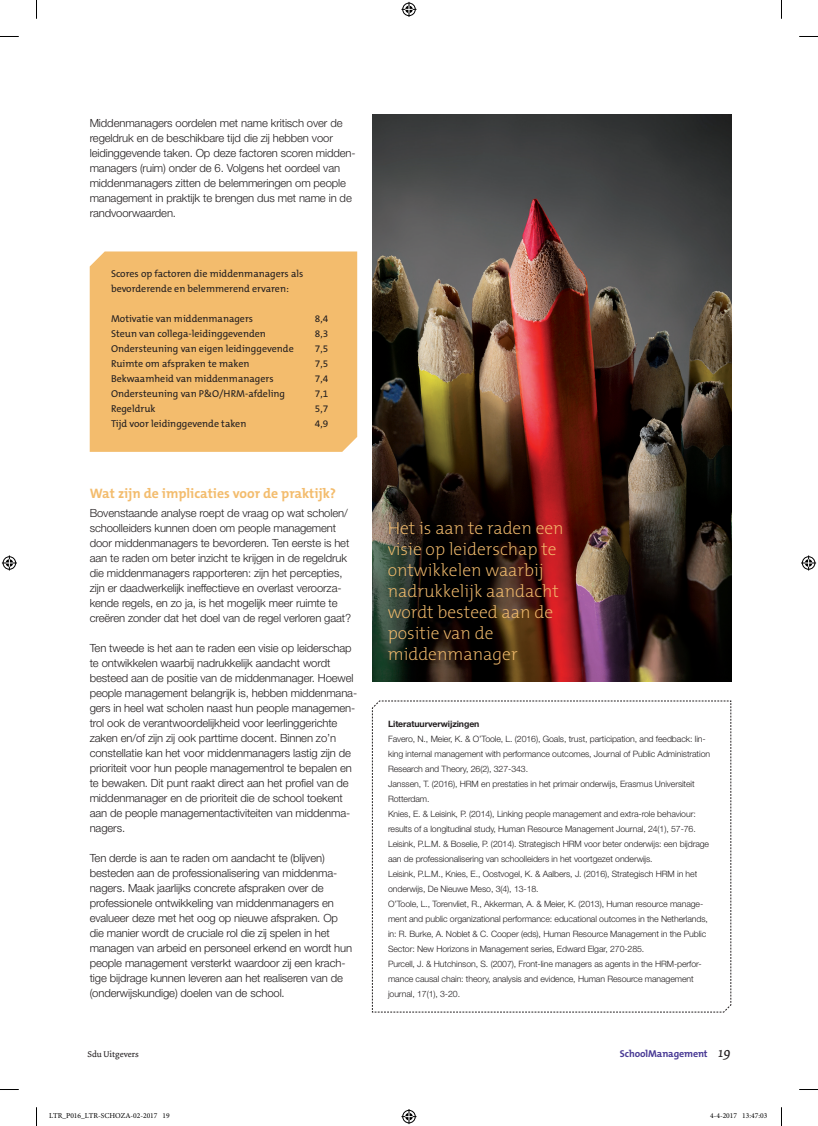
<style>
.page{position:relative;width:818px;height:1126px;background:#fff}
.page>*{position:absolute;margin:0;border:0;box-sizing:border-box;transform-origin:0 0}
.t1{font:200 17.5px/21px "The Mix B W2";color:#f3bc6d}
.t2{font:700 13.75px "The Mix B W7";color:#f3bc6d}
.t3{font:300 11.25px/15px "Helvetica Neue LT Std";letter-spacing:-.01em;color:#231f20}
.t4{font:10px/15px "The Mix B W5 Plain";color:#231f20}
.t5{font:700 10px "The Mix B W7";letter-spacing:-.01em;color:#493a95}
.t6{font:300 8.75px/15px "Helvetica Neue LT Std";letter-spacing:-.01em;color:#231f20}
.t7{font:700 8.75px "Helvetica Neue LT Std";letter-spacing:-.01em;color:#231f20}
.t8{font:8.75px "Dolly";color:#231f20}
.t9{font:7.5px "Minion Pro";color:#000}
.s1{font-family:"Dolly";font-weight:400;font-style:italic;font-size:15px;color:#231f20}
</style>
<div class="page">
<img style="left:372px;top:115px;width:358px;height:566px">
<div style="left:90px;top:251px;width:267px;height:201px;background:#f3bc6d"></div>
<svg style="left:371px;top:700px;width:360px;height:312px"></svg>
<svg style="left:0;top:36px;width:19px;height:1px"></svg>
<svg style="left:799px;top:36px;width:18px;height:1px"></svg>
<svg style="left:0;top:1089px;width:19px;height:1px"></svg>
<svg style="left:799px;top:1089px;width:18px;height:1px"></svg>
<svg style="left:36px;top:0;width:1px;height:19px"></svg>
<svg style="left:36px;top:1107px;width:1px;height:18px"></svg>
<svg style="left:401px;top:2px;width:15px;height:15px"></svg>
<svg style="left:401px;top:1109px;width:15px;height:14px"></svg>
<svg style="left:2px;top:555px;width:15px;height:15px"></svg>
<svg style="left:801px;top:555px;width:14px;height:15px"></svg>
<p class="t3" style="left:90px;top:115px;width:267px">Middenmanagers oordelen met name kritisch over de regeldruk en de beschikbare tijd die zij hebben voor leidinggevende taken. Op deze factoren scoren midden&shy;managers (ruim) onder de 6. Volgens het oordeel van middenmanagers zitten de belemmeringen om people management in praktijk te brengen dus met name in de randvoorwaarden.</p>
<p class="t4" style="left:111px;top:266px;width:194px">Scores op factoren die middenmanagers als bevorderende en belemmerend ervaren:</p>
<p class="t4" style="left:111px;top:311px;width:143px">Motivatie van middenmanagers</p>
<p class="t4" style="left:315px;top:311px;width:15px">8,4</p>
<p class="t4" style="left:111px;top:326px;width:156px">Steun van collega-leidinggevenden</p>
<p class="t4" style="left:315px;top:326px;width:15px">8,3</p>
<p class="t4" style="left:111px;top:341px;width:184px">Ondersteuning van eigen leidinggevende</p>
<p class="t4" style="left:315px;top:341px;width:15px">7,5</p>
<p class="t4" style="left:111px;top:356px;width:140px">Ruimte om afspraken te maken</p>
<p class="t4" style="left:315px;top:356px;width:15px">7,5</p>
<p class="t4" style="left:111px;top:371px;width:164px">Bekwaamheid van middenmanagers</p>
<p class="t4" style="left:315px;top:371px;width:15px">7,4</p>
<p class="t4" style="left:111px;top:386px;width:175px">Ondersteuning van P&amp;O/HRM-afdeling</p>
<p class="t4" style="left:315px;top:386px;width:15px">7,1</p>
<p class="t4" style="left:111px;top:401px;width:46px">Regeldruk</p>
<p class="t4" style="left:315px;top:401px;width:15px">5,7</p>
<p class="t4" style="left:111px;top:416px;width:137px">Tijd voor leidinggevende taken</p>
<p class="t4" style="left:315px;top:416px;width:15px">4,9</p>
<p class="t2" style="left:90px;top:484px;width:248px">Wat zijn de implicaties voor de praktijk?</p>
<p class="t3" style="left:90px;top:505px;width:263px">Bovenstaande analyse roept de vraag op wat scholen/ schoolleiders kunnen doen om people management door middenmanagers te bevorderen. Ten eerste is het aan te raden om beter inzicht te krijgen in de regeldruk die middenmanagers rapporteren: zijn het percepties, zijn er daadwerkelijk ineffectieve en overlast veroorza&shy;kende regels, en zo ja, is het mogelijk meer ruimte te creëren zonder dat het doel van de regel verloren gaat?</p>
<p class="t3" style="left:90px;top:640px;width:269px">Ten tweede is het aan te raden een visie op leiderschap te ontwikkelen waarbij nadrukkelijk aandacht wordt besteed aan de positie van de middenmanager. Hoewel people management belangrijk is, hebben middenmana&shy;gers in heel wat scholen naast hun people managemen&shy;trol ook de verantwoordelijkheid voor leerlinggerichte zaken en/of zijn zij ook parttime docent. Binnen zo’n constellatie kan het voor middenmanagers lastig zijn de prioriteit voor hun people managementrol te bepalen en te bewaken. Dit punt raakt direct aan het profiel van de middenmanager en de prioriteit die de school toekent aan de people managementactiviteiten van middenma&shy;nagers.</p>
<p class="t3" style="left:90px;top:850px;width:264px">Ten derde is aan te raden om aandacht te (blijven) besteden aan de professionalisering van middenma&shy;nagers. Maak jaarlijks concrete afspraken over de professionele ontwikkeling van middenmanagers en evalueer deze met het oog op nieuwe afspraken. Op die manier wordt de cruciale rol die zij spelen in het managen van arbeid en personeel erkend en wordt hun people management versterkt waardoor zij een krach&shy;tige bijdrage kunnen leveren aan het realiseren van de (onderwijskundige) doelen van de school.</p>
<h1 class="t1" style="left:387px;top:518px;width:177px">Het is aan te raden een visie op leiderschap te ontwikkelen waarbij nadrukkelijk aandacht wordt besteed aan de positie van de middenmanager</h1>
<p class="t7" style="left:388px;top:718px;width:93px">Literatuurverwijzingen</p>
<p class="t6" style="left:388px;top:731px;width:323px">Favero, N., Meier, K. &amp; O’Toole, L. (2016), Goals, trust, participation, and feedback: lin&shy;king internal management with performance outcomes, Journal of Public Administration Research and Theory, 26(2), 327-343.<br>Janssen, T. (2016), HRM en prestaties in het primair onderwijs, Erasmus Universiteit Rotterdam.<br>Knies, E. &amp; Leisink, P. (2014), Linking people management and extra-role behaviour: results of a longitudinal study, Human Resource Management Journal, 24(1), 57-76.<br>Leisink, P.L.M. &amp; Boselie, P. (2014). Strategisch HRM voor beter onderwijs: een bijdrage aan de professionalisering van schoolleiders in het voortgezet onderwijs.<br>Leisink, P.L.M., Knies, E., Oostvogel, K. &amp; Aalbers, J. (2016), Strategisch HRM in het onderwijs, De Nieuwe Meso, 3(4), 13-18.<br>O’Toole, L., Torenvliet, R., Akkerman, A. &amp; Meier, K. (2013), Human resource manage&shy;ment and public organizational performance: educational outcomes in the Netherlands, in: R. Burke, A. Noblet &amp; C. Cooper (eds), Human Resource Management in the Public Sector: New Horizons in Management series, Edward Elgar, 270-285.<br>Purcell, J. &amp; Hutchinson, S. (2007), Front-line managers as agents in the HRM‐perfor&shy;mance causal chain: theory, analysis and evidence, Human Resource management journal, 17(1), 3-20.</p>
<p class="t8" style="left:87px;top:1048px;width:53px">Sdu Uitgevers</p>
<p class="t5" style="left:619px;top:1047px;width:112px">SchoolManagement <span class="s1">19</span></p>
<p class="t9" style="left:49px;top:1110px;width:122px">LTR_P016_LTR-SCHOZA-02-2017 19</p>
<p class="t9" style="left:709px;top:1110px;width:59px">4-4-2017 13:47:03</p>
</div>
